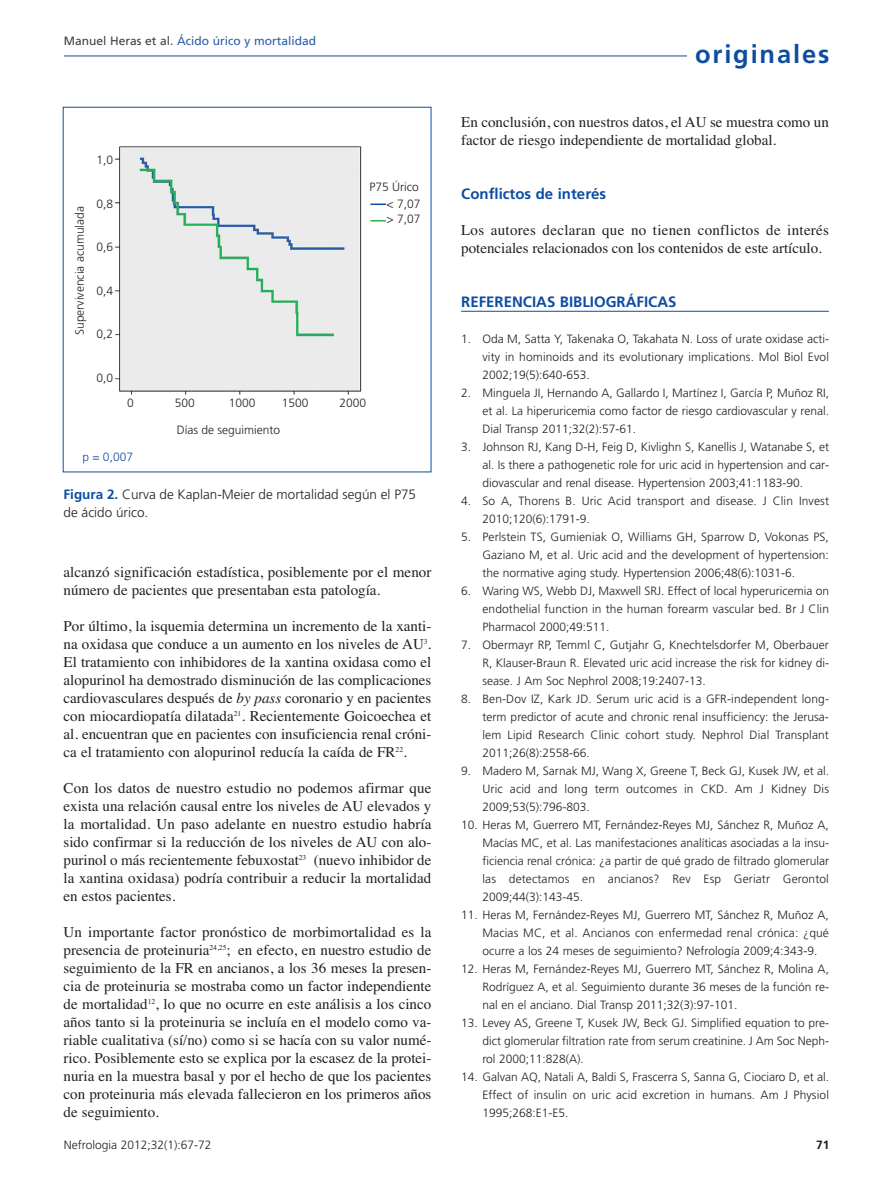
<style>
.page{position:relative;width:893px;height:1191px;background:#fff}
.page>*{position:absolute;margin:0;border:0;box-sizing:border-box;transform-origin:0 0}
.t1{font:700 25.5px "Frutiger";letter-spacing:.07em;color:#0d4da1}
.t2{font:15px/18px "Times";color:#231f20}
.t3{font:700 15px "Frutiger";color:#0d4da1}
.t4{font:300 13.5px/18px "Frutiger";color:#231f20}
.t5{font:300 12px/18px "Frutiger";color:#231f20;text-align:justify}
.t6{font:12px "Frutiger";color:#2b59a8}
.t7{font:300 12px "Frutiger";color:#0d4da1}
.t8{font:700 12px "Frutiger";color:#231f20}
.s1{color:#3f3f40}
.s2{font-weight:700;color:#0d4da1}
.s3{font-style:italic}
</style>
<div class="page">
<hr style="left:64px;top:56px;width:765px;height:1px;background:#0d4da1">
<div style="left:687px;top:44px;width:142px;height:41px;background:#fff"></div>
<hr style="left:461px;top:311px;width:368px;height:1px;background:#0d4da1">
<img style="left:115px;top:146px;width:266px;height:249px">
<div style="left:363px;top:182px;width:62px;height:17px;background:#fff"></div>
<svg style="left:370px;top:203px;width:16px;height:2px"></svg>
<svg style="left:370px;top:220px;width:16px;height:1px"></svg>
<p class="t6" style="left:64px;top:36px;width:254px"><span class="s1">Manuel Heras et al.</span> Ácido úrico y mortalidad</p>
<p class="t5" style="left:72px;top:335px;width:130px;rotate:-90deg">Supervivencia acumulada</p>
<p class="t5" style="left:96px;top:152px;width:18px">1,0</p>
<p class="t5" style="left:96px;top:195px;width:18px">0,8</p>
<p class="t5" style="left:96px;top:239px;width:18px">0,6</p>
<p class="t5" style="left:96px;top:282px;width:18px">0,4</p>
<p class="t5" style="left:96px;top:326px;width:18px">0,2</p>
<p class="t5" style="left:96px;top:369px;width:18px">0,0</p>
<p class="t5" style="left:370px;top:179px;width:52px;line-height:16.6px;text-align:right">P75 Úrico &lt; 7,07</p>
<p class="t5" style="left:387px;top:210px;width:35px">&gt; 7,07</p>
<p class="t5" style="left:127px;top:394px;width:8px">0</p>
<p class="t5" style="left:175px;top:394px;width:22px">500</p>
<p class="t5" style="left:229px;top:394px;width:28px">1000</p>
<p class="t5" style="left:282px;top:394px;width:28px">1500</p>
<p class="t5" style="left:339px;top:394px;width:28px">2000</p>
<p class="t7" style="left:82px;top:452px;width:52px">p = 0,007</p>
<p class="t5" style="left:177px;top:422px;width:105px">Días de seguimiento</p>
<p class="t4" style="left:64px;top:487px;width:354px"><span class="s2">Figura 2.</span> Curva de Kaplan-Meier de mortalidad según el P75 de ácido úrico.</p>
<p class="t2" style="left:64px;top:564px;width:369px">alcanzó significación estadística, posiblemente por el menor número de pacientes que presentaban esta patología.</p>
<p class="t2" style="left:64px;top:618px;width:369px;text-align:justify">Por último, la isquemia determina un incremento de la xanti&shy;na oxidasa que conduce a un aumento en los niveles de AU<sup>3</sup>.<br>El tratamiento con inhibidores de la xantina oxidasa como el alopurinol ha demostrado disminución de las complicaciones cardiovasculares después de <span class="s3">by pass</span> coronario y en pacientes con miocardiopatía dilatada<sup>21</sup>. Recientemente Goicoechea et al. encuentran que en pacientes con insuficiencia renal cróni&shy;ca el tratamiento con alopurinol reducía la caída de FR<sup>22</sup>.</p>
<p class="t2" style="left:64px;top:780px;width:369px;text-align:justify">Con los datos de nuestro estudio no podemos afirmar que exista una relación causal entre los niveles de AU elevados y la mortalidad. Un paso adelante en nuestro estudio habría sido confirmar si la reducción de los niveles de AU con alo&shy;purinol o más recientemente febuxostat<sup>23</sup> (nuevo inhibidor de la xantina oxidasa) podría contribuir a reducir la mortalidad en estos pacientes.</p>
<p class="t2" style="left:64px;top:924px;width:369px;text-align:justify">Un importante factor pronóstico de morbimortalidad es la presencia de proteinuria<sup>24,25</sup>; en efecto, en nuestro estudio de seguimiento de la FR en ancianos, a los 36 meses la presen&shy;cia de proteinuria se mostraba como un factor independiente de mortalidad<sup>12</sup>, lo que no ocurre en este análisis a los cinco años tanto si la proteinuria se incluía en el modelo como va&shy;riable cualitativa (sí/no) como si se hacía con su valor numé&shy;rico. Posiblemente esto se explica por la escasez de la protei&shy;nuria en la muestra basal y por el hecho de que los pacientes con proteinuria más elevada fallecieron en los primeros años de seguimiento.</p>
<p class="t5" style="left:64px;top:1137px;width:149px">Nefrologia 2012;32(1):67-72</p>
<h1 class="t1" style="left:695px;top:44px;width:136px">originales</h1>
<p class="t2" style="left:461px;top:114px;width:369px">En conclusión, con nuestros datos, el AU se muestra como un factor de riesgo independiente de mortalidad global.</p>
<p class="t3" style="left:461px;top:187px;width:146px">Conflictos de interés</p>
<p class="t2" style="left:461px;top:222px;width:369px">Los autores declaran que no tienen conflictos de interés potenciales relacionados con los contenidos de este artículo.</p>
<p class="t3" style="left:461px;top:295px;width:217px">REFERENCIAS BIBLIOGRÁFICAS</p>
<p class="t5" style="left:482px;top:330px;width:348px;text-indent:-21px">1. Oda M, Satta Y, Takenaka O, Takahata N. Loss of urate oxidase acti&shy;vity in hominoids and its evolutionary implications. Mol Biol Evol 2002;19(5):640-653.</p>
<p class="t5" style="left:482px;top:384px;width:348px;text-indent:-21px">2. Minguela JI, Hernando A, Gallardo I, Martínez I, García P, Muñoz RI, et al. La hiperuricemia como factor de riesgo cardiovascular y renal.<br>Dial Transp 2011;32(2):57-61.</p>
<p class="t5" style="left:482px;top:438px;width:348px;text-indent:-21px">3. Johnson RJ, Kang D-H, Feig D, Kivlighn S, Kanellis J, Watanabe S, et al. Is there a pathogenetic role for uric acid in hypertension and car&shy;diovascular and renal disease. Hypertension 2003;41:1183-90.</p>
<p class="t5" style="left:482px;top:492px;width:348px;text-indent:-21px">4. So A, Thorens B. Uric Acid transport and disease. J Clin Invest<br>2010;120(6):1791-9.</p>
<p class="t5" style="left:482px;top:528px;width:348px;text-indent:-21px">5. Perlstein TS, Gumieniak O, Williams GH, Sparrow D, Vokonas PS, Gaziano M, et al. Uric acid and the development of hypertension: the normative aging study. Hypertension 2006;48(6):1031-6.</p>
<p class="t5" style="left:482px;top:582px;width:348px;text-indent:-21px">6. Waring WS, Webb DJ, Maxwell SRJ. Effect of local hyperuricemia on endothelial function in the human forearm vascular bed. Br J Clin Pharmacol 2000;49:511.</p>
<p class="t5" style="left:482px;top:636px;width:348px;text-indent:-21px">7. Obermayr RP, Temml C, Gutjahr G, Knechtelsdorfer M, Oberbauer R, Klauser-Braun R. Elevated uric acid increase the risk for kidney di&shy;sease. J Am Soc Nephrol 2008;19:2407-13.</p>
<p class="t5" style="left:482px;top:690px;width:348px;text-indent:-21px">8. Ben-Dov IZ, Kark JD. Serum uric acid is a GFR-independent long&shy;term predictor of acute and chronic renal insufficiency: the Jerusa&shy;lem Lipid Research Clinic cohort study. Nephrol Dial Transplant 2011;26(8):2558-66.</p>
<p class="t5" style="left:482px;top:762px;width:348px;text-indent:-21px">9. Madero M, Sarnak MJ, Wang X, Greene T, Beck GJ, Kusek JW, et al.<br>Uric acid and long term outcomes in CKD. Am J Kidney Dis 2009;53(5):796-803.</p>
<p class="t5" style="left:482px;top:816px;width:348px;text-indent:-21px">10. Heras M, Guerrero MT, Fernández-Reyes MJ, Sánchez R, Muñoz A, Macías MC, et al. Las manifestaciones analíticas asociadas a la insu&shy;ficiencia renal crónica: ¿a partir de qué grado de filtrado glomerular las detectamos en ancianos? Rev Esp Geriatr Gerontol 2009;44(3):143-45.</p>
<p class="t5" style="left:482px;top:906px;width:348px;text-indent:-21px">11. Heras M, Fernández-Reyes MJ, Guerrero MT, Sánchez R, Muñoz A, Macias MC, et al. Ancianos con enfermedad renal crónica: ¿qué ocurre a los 24 meses de seguimiento? Nefrología 2009;4:343-9.</p>
<p class="t5" style="left:482px;top:960px;width:348px;text-indent:-21px">12. Heras M, Fernández-Reyes MJ, Guerrero MT, Sánchez R, Molina A, Rodríguez A, et al. Seguimiento durante 36 meses de la función re&shy;nal en el anciano. Dial Transp 2011;32(3):97-101.</p>
<p class="t5" style="left:482px;top:1014px;width:348px;text-indent:-21px">13. Levey AS, Greene T, Kusek JW, Beck GJ. Simplified equation to pre&shy;dict glomerular filtration rate from serum creatinine. J Am Soc Neph&shy;rol 2000;11:828(A).</p>
<p class="t5" style="left:482px;top:1068px;width:348px;text-indent:-21px">14. Galvan AQ, Natali A, Baldi S, Frascerra S, Sanna G, Ciociaro D, et al.<br>Effect of insulin on uric acid excretion in humans. Am J Physiol 1995;268:E1-E5.</p>
<p class="t8" style="left:816px;top:1140px;width:15px">71</p>
</div>
